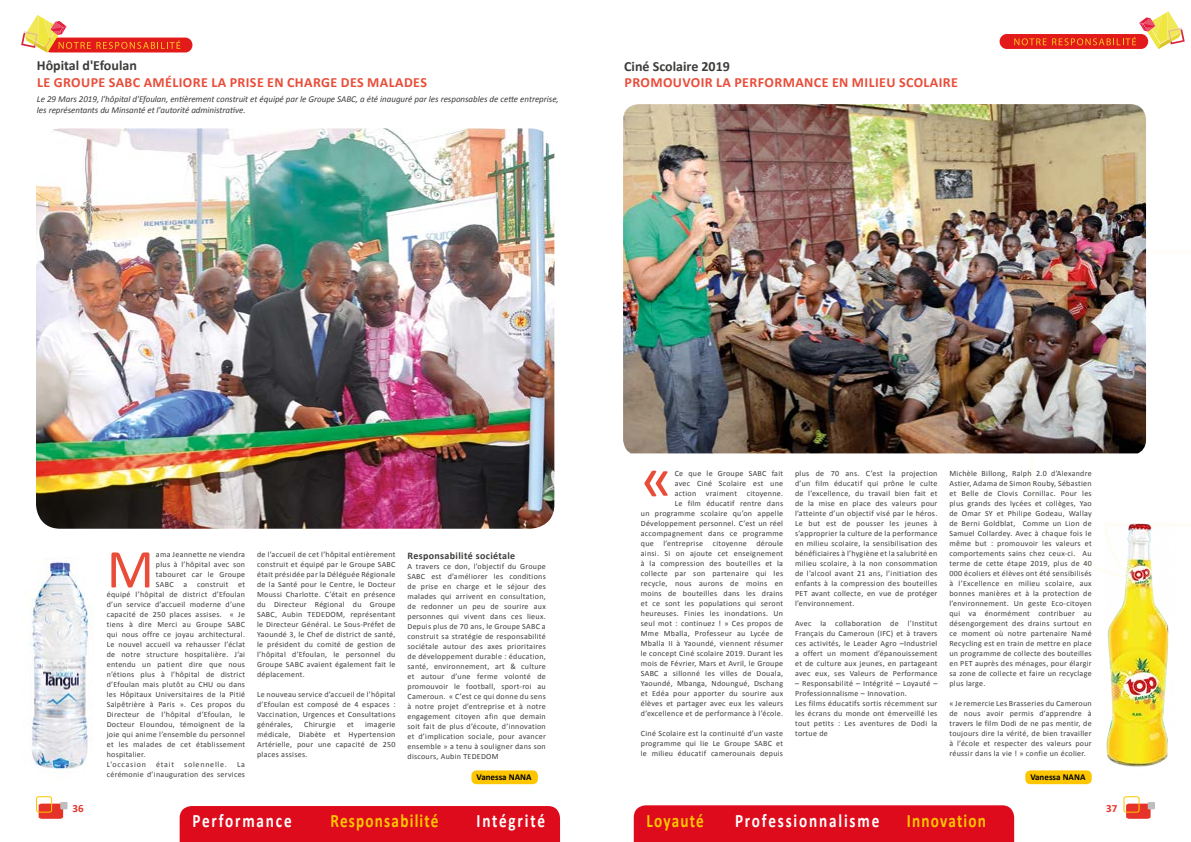
<style>
.page{position:relative;width:1191px;height:842px;background:#fff}
.page>*{position:absolute;margin:0;border:0;box-sizing:border-box;transform-origin:0 0}
.t1{font:63px "Calibri";color:#e94d39}
.t2{font:55.3px "Calibri";color:#e94d39}
.t3{font:700 19px "Calibri";letter-spacing:.12em;color:#fff;scale:.8 1}
.t4{font:700 19px "Calibri";letter-spacing:.08em;color:#fdc600;scale:.8 1}
.t5{font:700 14px "Calibri";letter-spacing:.03em;color:#e94d39}
.t6{font:700 14px "Calibri";color:#3c3c3b}
.t7{font:700 11px "Calibri";color:#e63329}
.t8{font:700 10px "Calibri";letter-spacing:.035em;color:#3c3c3b}
.t9{font:italic 9px/10.8px "Calibri";letter-spacing:-.005em;color:#3c3c3b}
.t10{font:700 9px "Calibri";color:#000}
.t11{font:8px/10px "Calibri";letter-spacing:.035em;color:#3c3c3b;text-align:justify}
.t12{font:8px "Calibri";letter-spacing:.095em;color:#3c3c3b}
</style>
<div class="page">
<div style="left:634px;top:805px;width:380px;height:37px;background:#de0b1c"></div>
<div style="left:180px;top:806px;width:380px;height:36px;background:#de0b1c"></div>
<svg style="left:1123px;top:796px;width:27px;height:23px"></svg>
<div style="left:1147px;top:802px;width:8px;height:7px;background:#bebebe"></div>
<svg style="left:36px;top:796px;width:27px;height:23px"></svg>
<div style="left:60px;top:802px;width:7px;height:7px;background:#bebebe"></div>
<div style="left:999px;top:34px;width:149px;height:15px;background:#e31a1a;border-radius:7px"></div>
<div style="left:44px;top:38px;width:148px;height:14px;background:#e31a1a;border-radius:7px"></div>
<svg style="left:21px;top:15px;width:159px;height:38px"></svg>
<svg style="left:1014px;top:38px;width:32px;height:7px"></svg>
<svg style="left:1052px;top:11px;width:132px;height:38px"></svg>
<img style="left:623px;top:104px;width:523px;height:349px">
<div style="left:471px;top:770px;width:67px;height:14px;background:#fdc600;border-radius:5px"></div>
<div style="left:1025px;top:770px;width:66px;height:14px;background:#fdc600;border-radius:5px"></div>
<img style="left:36px;top:128px;width:518px;height:401px">
<img style="left:29px;top:558px;width:64px;height:215px">
<img style="left:1106px;top:523px;width:63px;height:244px">
<h3 class="t6" style="left:37px;top:56px;width:101px">Hôpital d'Efoulan</h3>
<h3 class="t5" style="left:37px;top:74px;width:391px">LE GROUPE SABC AMÉLIORE LA PRISE EN CHARGE DES MALADES</h3>
<p class="t9" style="left:37px;top:93px;width:523px">Le 29 Mars 2019, l'hôpital d'Efoulan, entièrement construit et équipé par le Groupe SABC, a été inauguré par les responsables de cette entreprise, les représentants du Minsanté et l'autorité administrative.</p>
<h3 class="t6" style="left:624px;top:58px;width:107px">Ciné Scolaire 2019</h3>
<h3 class="t5" style="left:624px;top:73px;width:335px">PROMOUVOIR LA PERFORMANCE EN MILIEU SCOLAIRE</h3>
<h2 class="t2" style="left:107px;top:534px;width:49px">M</h2>
<p class="t11" style="left:156px;top:550px;width:91px">ama Jeannette ne viendra</p>
<p class="t11" style="left:156px;top:560px;width:91px">plus à l’hôpital avec son</p>
<p class="t11" style="left:156px;top:570px;width:91px">tabouret car le Groupe</p>
<p class="t11" style="left:156px;top:580px;width:91px">SABC a construit et</p>
<p class="t11" style="left:107px;top:590px;width:140px">équipé l’hôpital de district d’Efoulan</p>
<p class="t11" style="left:107px;top:600px;width:140px">d’un service d’accueil moderne d’une</p>
<p class="t11" style="left:107px;top:610px;width:140px">capacité de 250 places assises. « Je</p>
<p class="t11" style="left:107px;top:620px;width:140px">tiens à dire Merci au Groupe SABC</p>
<p class="t11" style="left:107px;top:630px;width:140px">qui nous offre ce joyau architectural.</p>
<p class="t11" style="left:107px;top:640px;width:140px">Le nouvel accueil va rehausser l’éclat</p>
<p class="t11" style="left:107px;top:650px;width:140px">de notre structure hospitalière. J’ai</p>
<p class="t11" style="left:107px;top:660px;width:140px">entendu un patient dire que nous</p>
<p class="t11" style="left:107px;top:670px;width:140px">n’étions plus à l’hôpital de district</p>
<p class="t11" style="left:107px;top:680px;width:140px">d’Efoulan mais plutôt au CHU ou dans</p>
<p class="t11" style="left:107px;top:690px;width:140px">les Hôpitaux Universitaires de la Pitié</p>
<p class="t11" style="left:107px;top:700px;width:140px">Salpêtrière à Paris ». Ces propos du</p>
<p class="t11" style="left:107px;top:710px;width:140px">Directeur de l’hôpital d’Efoulan, le</p>
<p class="t11" style="left:107px;top:720px;width:140px">Docteur Eloundou, témoignent de la</p>
<p class="t11" style="left:107px;top:730px;width:140px">joie qui anime l’ensemble du personnel</p>
<p class="t11" style="left:107px;top:740px;width:140px">et les malades de cet établissement</p>
<p class="t11" style="left:107px;top:750px;width:40px">hospitalier.</p>
<p class="t12" style="left:107px;top:760px;width:41px">L’occasion</p>
<p class="t11" style="left:156px;top:760px;width:19px">était</p>
<p class="t12" style="left:184px;top:760px;width:44px">solennelle.</p>
<p class="t11" style="left:107px;top:760px;width:140px;text-align:right">La<br>cérémonie d’inauguration des services</p>
<p class="t11" style="left:257px;top:550px;width:140px">de l’accueil de cet l’hôpital entièrement construit et équipé par le Groupe SABC était présidée par la Déléguée Régionale de la Santé pour le Centre, le Docteur Moussi Charlotte. C’était en présence du Directeur Régional du Groupe SABC, Aubin TEDEDOM, représentant le Directeur Général. Le Sous-Préfet de Yaoundé 3, le Chef de district de santé, le président du comité de gestion de l’hôpital d’Efoulan, le personnel du Groupe SABC avaient également fait le déplacement.</p>
<p class="t11" style="left:257px;top:690px;width:140px">Le nouveau service d’accueil de l’hôpital d’Efoulan est composé de 4 espaces :<br>Vaccination, Urgences et Consultations générales,</p>
<p class="t11" style="left:304px;top:720px;width:33px">Chirurgie</p>
<p class="t11" style="left:347px;top:720px;width:8px">et</p>
<p class="t11" style="left:257px;top:720px;width:140px;text-indent:108px">imagerie médicale, Diabète et Hypertension Artérielle, pour une capacité de 250 places assises.</p>
<p class="t8" style="left:407px;top:549px;width:109px">Responsabilité sociétale</p>
<p class="t11" style="left:407px;top:561px;width:140px">A travers ce don, l’objectif du Groupe SABC est d’améliorer les conditions de prise en charge et le séjour des malades qui arrivent en consultation, de redonner un peu de sourire aux personnes qui vivent dans ces lieux.<br>Depuis plus de 70 ans, le Groupe SABC a construit sa stratégie de responsabilité sociétale autour des axes prioritaires de développement durable : éducation, santé, environnement, art &amp; culture et autour d’une ferme volonté de promouvoir le football, sport-roi au Cameroun. « C’est ce qui donne du sens à notre projet d’entreprise et à notre engagement citoyen afin que demain soit fait de plus d’écoute, d’innovation et d’implication sociale, pour avancer ensemble » a tenu à souligner dans son discours, Aubin TEDEDOM</p>
<p class="t11" style="left:641px;top:468px;width:144px;text-align:right">Ce que le Groupe SABC fait<br>avec Ciné Scolaire est une<br>action vraiment citoyenne.<br>Le film éducatif rentre dans<br>un programme scolaire qu’on appelle Développement personnel. C’est un réel accompagnement dans ce programme que l’entreprise citoyenne déroule ainsi. Si on ajoute cet enseignement à la compression des bouteilles et la collecte par son partenaire qui les recycle, nous aurons de moins en moins de bouteilles dans les drains et ce sont les populations qui seront heureuses. Finies les inondations. Un seul mot : continuez ! » Ces propos de Mme Mballa, Professeur au Lycée de Mballa II à Yaoundé, viennent résumer le concept Ciné scolaire 2019. Durant les mois de Février, Mars et Avril, le Groupe SABC a sillonné les villes de Douala, Yaoundé, Mbanga, Ndoungué, Dschang et Edéa pour apporter du sourire aux élèves et partager avec eux les valeurs d’excellence et de performance à l’école.</p>
<p class="t11" style="left:641px;top:728px;width:144px">Ciné Scolaire est la continuité d’un vaste programme qui lie Le Groupe SABC et le milieu éducatif camerounais depuis</p>
<h1 class="t1" style="left:641px;top:439px;width:34px">«</h1>
<p class="t11" style="left:795px;top:468px;width:144px">plus de 70 ans. C’est la projection d’un film éducatif qui prône le culte de l’excellence, du travail bien fait et de la mise en place des valeurs pour l’atteinte d’un objectif visé par le héros.<br>Le but est de pousser les jeunes à s’approprier la culture de la performance en milieu scolaire, la sensibilisation des bénéficiaires à l’hygiène et la salubrité en milieu scolaire, à la non consommation de l’alcool avant 21 ans, l’initiation des enfants à la compression des bouteilles PET avant collecte, en vue de protéger l’environnement.</p>
<p class="t11" style="left:795px;top:618px;width:144px">Avec la collaboration de l’Institut Français du Cameroun (IFC) et à travers ces activités, le Leader Agro –Industriel a offert un moment d’épanouissement et de culture aux jeunes, en partageant avec eux, ses Valeurs de Performance</p>
<p class="t11" style="left:795px;top:678px;width:144px;text-align:left">– Responsabilité – Intégrité – Loyauté – Professionnalisme – Innovation.<br>Les films éducatifs sortis récemment sur les écrans du monde ont émerveillé les tout petits : Les aventures de Dodi la tortue de</p>
<p class="t11" style="left:949px;top:468px;width:144px">Michèle Billong, Ralph 2.0 d’Alexandre Astier, Adama de Simon Rouby, Sébastien et Belle de Clovis Cornillac. Pour les plus grands des lycées et collèges, Yao de Omar SY et Philipe Godeau, Wallay de Berni Goldblat, Comme un Lion de Samuel Collardey. Avec à chaque fois le même but : promouvoir les valeurs et comportements sains chez ceux-ci. Au terme de cette étape 2019, plus de 40<br>000 écoliers et élèves ont été sensibilisés à l’Excellence en milieu scolaire, aux bonnes manières et à la protection de l’environnement. Un geste Eco-citoyen qui va énormément contribuer au désengorgement des drains surtout en ce moment où notre partenaire Namé Recycling est en train de mettre en place un programme de collecte des bouteilles en PET auprès des ménages, pour élargir sa zone de collecte et faire un recyclage plus large.</p>
<p class="t11" style="left:949px;top:698px;width:144px">« Je remercie Les Brasseries du Cameroun de nous avoir permis d’apprendre à travers le film Dodi de ne pas mentir, de toujours dire la vérité, de bien travailler à l’école et respecter des valeurs pour réussir dans la vie ! » confie un écolier.</p>
<p class="t10" style="left:476px;top:771px;width:57px">Vanessa NANA</p>
<p class="t10" style="left:1030px;top:771px;width:57px">Vanessa NANA</p>
<h3 class="t7" style="left:72px;top:801px;width:13px">36</h3>
<h3 class="t7" style="left:1106px;top:801px;width:13px">37</h3>
<h3 class="t3" style="left:192px;top:808px;width:126px">Performance</h3>
<h3 class="t4" style="left:330px;top:808px;width:137px">Responsabilité</h3>
<h3 class="t3" style="left:476px;top:808px;width:87px">Intégrité</h3>
<h3 class="t4" style="left:646px;top:808px;width:73px">Loyauté</h3>
<h3 class="t3" style="left:735px;top:808px;width:182px">Professionnalisme</h3>
<h3 class="t4" style="left:907px;top:808px;width:100px">Innovation</h3>
</div>
